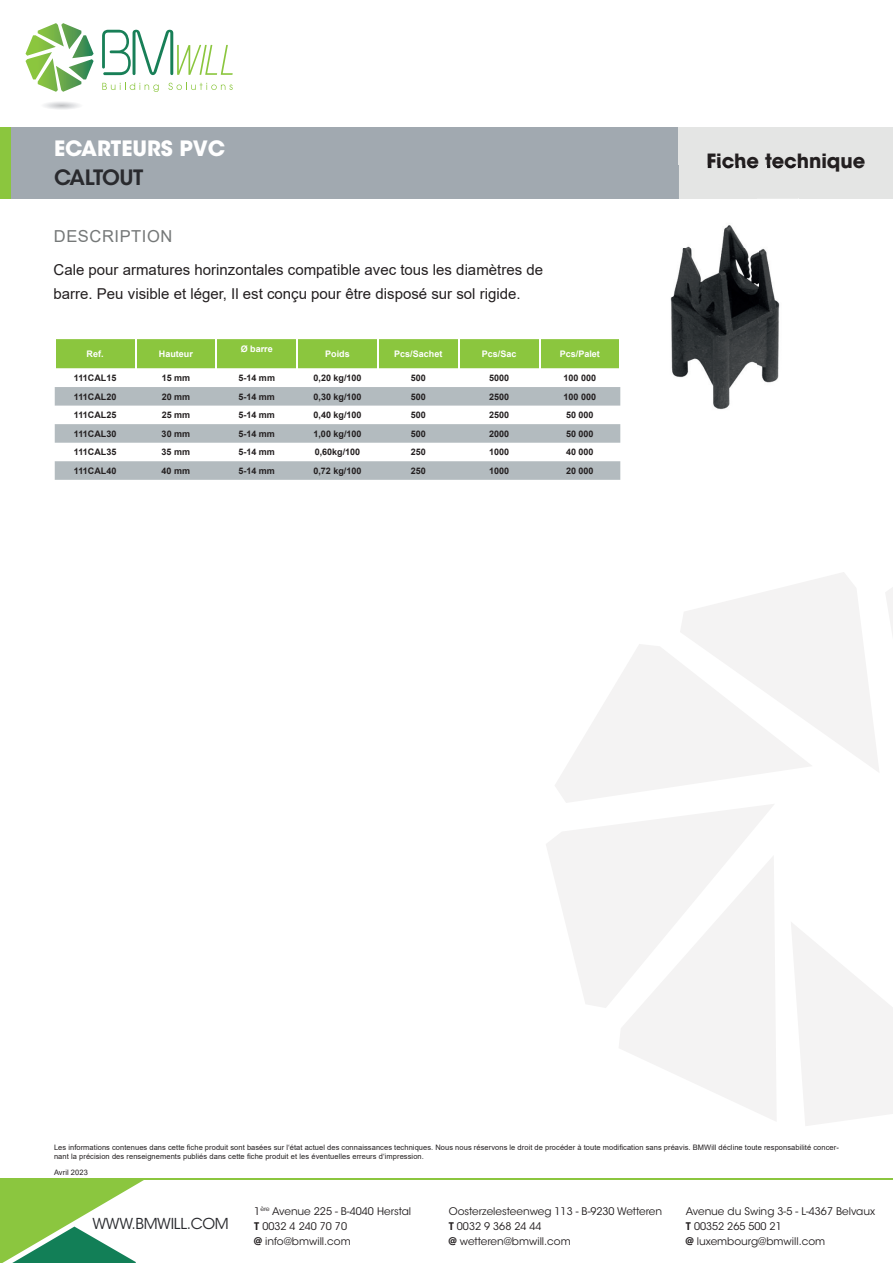
<style>
.page{position:relative;width:893px;height:1263px;background:#fff}
.page>*{position:absolute;margin:0;border:0;box-sizing:border-box;transform-origin:0 0}
.t1{font:700 21px "ITC Avant Garde Std";color:#fff}
.t2{font:600 21px "ITC Avant Garde Std";letter-spacing:-.04em;color:#292a2e}
.t3{font:600 21px "ITC Avant Garde Std";letter-spacing:-.02em;color:#292a2e}
.t4{font:700 19.5px "ITC Avant Garde Std";color:#231f20}
.t5{font:16.5px "Arial";letter-spacing:.035em;color:#757878}
.t6{font:15px/24px "Arial";color:#231f20}
.t7{font:15px "ITC Avant Garde Std";letter-spacing:-.02em;color:#292a2e}
.t8{font:10.5px/15px "ITC Avant Garde Std";color:#231f20}
.t9{font:700 9px "Arial";color:#231f20}
.t10{font:700 9px "Arial";color:#fff}
.t11{font:7.5px/9px "Arial";letter-spacing:.01em;color:#231f20}
.s1{font-weight:600}
.s2{font-weight:700}
</style>
<div class="page">
<svg style="left:44px;top:102px;width:36px;height:7px"></svg>
<svg style="left:102px;top:83px;width:57px;height:9px"></svg>
<svg style="left:168px;top:83px;width:65px;height:7px"></svg>
<svg style="left:102px;top:30px;width:131px;height:45px"></svg>
<svg style="left:26px;top:23px;width:68px;height:69px"></svg>
<div style="left:10px;top:127px;width:669px;height:72px;background:#a1a9b0"></div>
<div style="left:679px;top:127px;width:214px;height:72px;background:#e4e5e4"></div>
<svg style="left:546px;top:804px;width:228px;height:204px;fill:#f4f3f3"></svg>
<svg style="left:555px;top:572px;width:324px;height:231px"></svg>
<svg style="left:618px;top:855px;width:158px;height:266px"></svg>
<svg style="left:886px;top:588px;width:7px;height:47px"></svg>
<svg style="left:791px;top:922px;width:102px;height:204px"></svg>
<div style="left:0;top:127px;width:11px;height:72px;background:#8bc63e"></div>
<hr style="left:0;top:1179px;width:893px;height:1px;background:#8bc63f">
<svg style="left:0;top:1180px;width:144px;height:83px"></svg>
<svg style="left:56px;top:368px;width:563px;height:1px"></svg>
<svg style="left:55px;top:387px;width:565px;height:93px;fill:#b3bbbf"></svg>
<div style="left:56px;top:339px;width:563px;height:29px;background:#8bc63e"></div>
<img style="left:670px;top:166px;width:110px;height:244px">
<img style="left:708px;top:166px;width:90px;height:6px">
<h1 class="t1" style="left:54px;top:134px;width:153px">ARRE S BETON</h1>
<h1 class="t3" style="left:54px;top:164px;width:64px">BMFIX</h1>
<h1 class="t1" style="left:54px;top:134px;width:173px">ECARTEURS PVC</h1>
<h1 class="t2" style="left:54px;top:164px;width:91px">CALTOUT</h1>
<h3 class="t5" style="left:54px;top:225px;width:120px">DESCRIPTION</h3>
<h3 class="t6" style="left:54px;top:257px;width:491px">Cale pour armatures horinzontales compatible avec tous les diamètres de barre. Peu visible et léger, Il est conçu pour être disposé sur sol rigide.</h3>
<p class="t10" style="left:87px;top:348px;width:19px">Ref.</p>
<p class="t10" style="left:159px;top:348px;width:36px">Hauteur</p>
<p class="t10" style="left:241px;top:342px;width:34px">Ø barre</p>
<p class="t10" style="left:325px;top:348px;width:26px">Poids</p>
<p class="t10" style="left:394px;top:348px;width:50px">Pcs/Sachet</p>
<p class="t10" style="left:482px;top:348px;width:36px">Pcs/Sac</p>
<p class="t10" style="left:560px;top:348px;width:42px">Pcs/Palet</p>
<p class="t9" style="left:74px;top:371px;width:44px">111CAL15</p>
<p class="t9" style="left:162px;top:371px;width:30px">15 mm</p>
<p class="t9" style="left:238px;top:371px;width:38px">5-14 mm</p>
<p class="t9" style="left:313px;top:371px;width:50px">0,20 kg/100</p>
<p class="t9" style="left:411px;top:371px;width:17px">500</p>
<p class="t9" style="left:489px;top:371px;width:22px">5000</p>
<p class="t9" style="left:564px;top:371px;width:34px">100 000</p>
<p class="t9" style="left:74px;top:390px;width:44px">111CAL20</p>
<p class="t9" style="left:162px;top:390px;width:30px">20 mm</p>
<p class="t9" style="left:238px;top:390px;width:38px">5-14 mm</p>
<p class="t9" style="left:313px;top:390px;width:50px">0,30 kg/100</p>
<p class="t9" style="left:411px;top:390px;width:17px">500</p>
<p class="t9" style="left:489px;top:390px;width:22px">2500</p>
<p class="t9" style="left:564px;top:390px;width:34px">100 000</p>
<p class="t9" style="left:74px;top:409px;width:44px">111CAL25</p>
<p class="t9" style="left:162px;top:409px;width:30px">25 mm</p>
<p class="t9" style="left:238px;top:409px;width:38px">5-14 mm</p>
<p class="t9" style="left:313px;top:409px;width:50px">0,40 kg/100</p>
<p class="t9" style="left:411px;top:409px;width:17px">500</p>
<p class="t9" style="left:489px;top:409px;width:22px">2500</p>
<p class="t9" style="left:566px;top:409px;width:29px">50 000</p>
<p class="t9" style="left:74px;top:427px;width:44px">111CAL30</p>
<p class="t9" style="left:162px;top:427px;width:30px">30 mm</p>
<p class="t9" style="left:238px;top:427px;width:38px">5-14 mm</p>
<p class="t9" style="left:313px;top:427px;width:50px">1,00 kg/100</p>
<p class="t9" style="left:411px;top:427px;width:17px">500</p>
<p class="t9" style="left:489px;top:427px;width:22px">2000</p>
<p class="t9" style="left:566px;top:427px;width:29px">50 000</p>
<p class="t9" style="left:74px;top:446px;width:44px">111CAL35</p>
<p class="t9" style="left:162px;top:446px;width:30px">35 mm</p>
<p class="t9" style="left:238px;top:446px;width:38px">5-14 mm</p>
<p class="t9" style="left:315px;top:446px;width:47px">0,60kg/100</p>
<p class="t9" style="left:411px;top:446px;width:17px">250</p>
<p class="t9" style="left:489px;top:446px;width:22px">1000</p>
<p class="t9" style="left:566px;top:446px;width:29px">40 000</p>
<p class="t9" style="left:74px;top:464px;width:44px">111CAL40</p>
<p class="t9" style="left:162px;top:464px;width:30px">40 mm</p>
<p class="t9" style="left:238px;top:464px;width:38px">5-14 mm</p>
<p class="t9" style="left:313px;top:464px;width:50px">0,72 kg/100</p>
<p class="t9" style="left:411px;top:464px;width:17px">250</p>
<p class="t9" style="left:489px;top:464px;width:22px">1000</p>
<p class="t9" style="left:566px;top:464px;width:29px">20 000</p>
<h2 class="t4" style="left:706px;top:148px;width:161px">Fiche technique</h2>
<p class="t11" style="left:54px;top:1142px;width:786px">Les informations contenues dans cette fiche produit sont basées sur l‘état actuel des connaissances techniques. Nous nous réservons le droit de procéder à toute modification sans préavis. BMWill décline toute responsabilité concer&shy;nant la précision des renseignements publiés dans cette fiche produit et les éventuelles erreurs d‘impression.</p>
<p class="t11" style="left:54px;top:1168px;width:35px">Avril 2023</p>
<h3 class="t8" style="left:254px;top:1204px;width:158px">1<sup>ère</sup> Avenue 225 - B-4040 Herstal<br><span class="s1">T</span> 0032 4 240 70 70<br><span class="s2">@</span> info@bmwill.com</h3>
<h3 class="t8" style="left:449px;top:1204px;width:215px">Oosterzelesteenweg 113 - B-9230 Wetteren<br><span class="s1">T</span> 0032 9 368 24 44<br><span class="s2">@</span> wetteren@bmwill.com</h3>
<h3 class="t7" style="left:92px;top:1214px;width:138px">WWW.BMWILL.COM</h3>
<h3 class="t8" style="left:686px;top:1204px;width:191px">Avenue du Swing 3-5 - L-4367 Belvaux<br><span class="s1">T</span> 00352 265 500 21<br><span class="s2">@</span> luxembourg@bmwill.com</h3>
</div>
